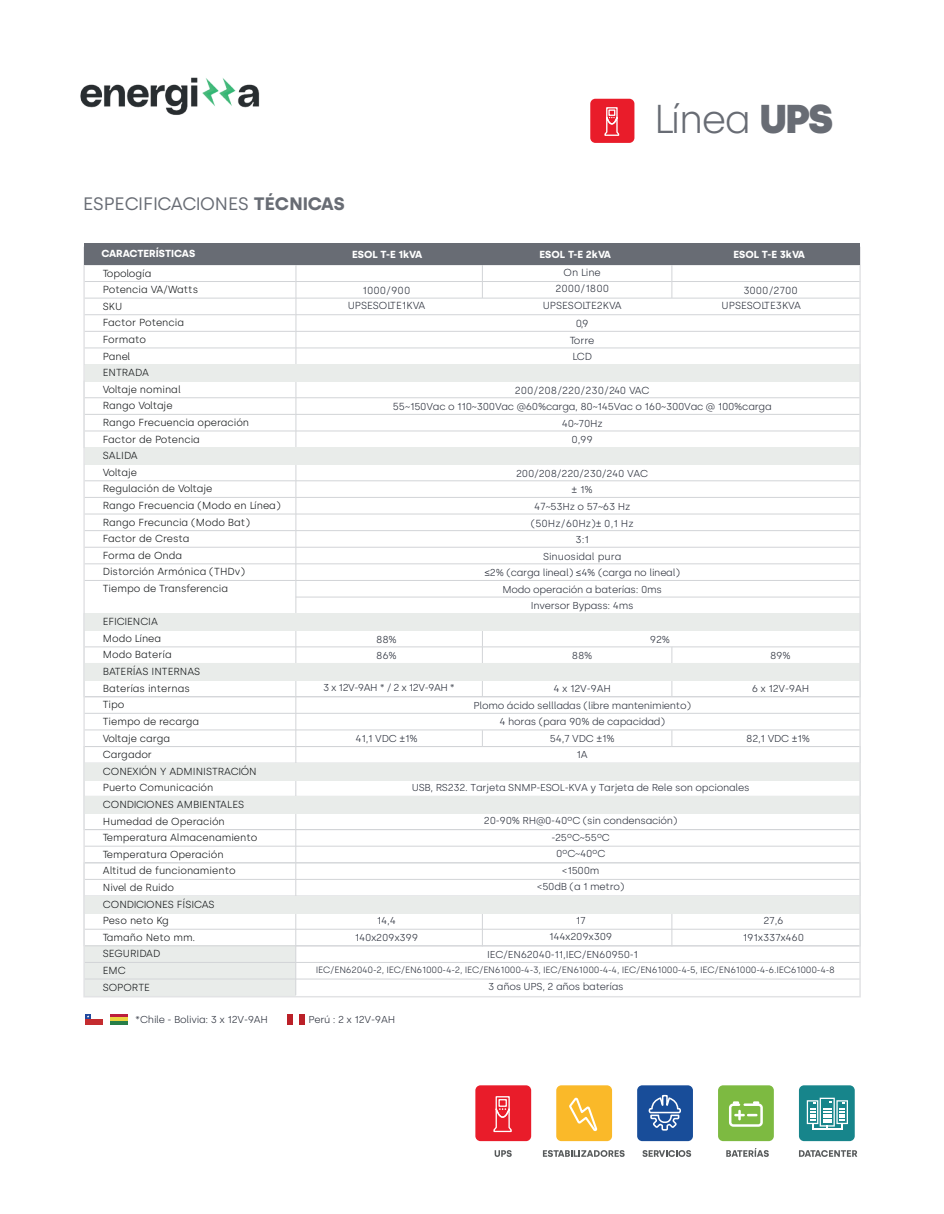
<style>
.page{position:relative;width:944px;height:1214px;background:#fff}
.page>*{position:absolute;margin:0;border:0;box-sizing:border-box;transform-origin:0 0}
.t1{font:300 40.2px "Silka";letter-spacing:-.04em;color:#686c74}
.t2{font:18px "Silka";color:#686c74}
.t3{font:300 10.2px/16.6px "Silka";color:#101315}
.t4{font:300 10.2px/16.6px "Silka";color:#272c38;text-align:center}
.t5{font:700 10.2px "Silka";color:#fff}
.t6{font:300 10.05px/16.6px "Silka";letter-spacing:-.025em;color:#272c38;text-align:center}
.t7{font:300 10.05px "Silka";letter-spacing:-.05em;color:#272c38}
.t8{font:300 9px "Silka";letter-spacing:-.025em;color:#272c38}
.s1{font-weight:700}
.s2{font-weight:900}
.s3{font-size:10.2px}
.s4{font-family:"Ubuntu"}
.s5{font-family:"Ubuntu";font-size:10.05px}
.s6{font-size:10.05px}
</style>
<div class="page">
<div style="left:475px;top:1085px;width:56px;height:56px;background:#e91c2a;border-radius:5px"></div>
<svg style="left:493px;top:1096px;width:19px;height:36px"></svg>
<div style="left:556px;top:1085px;width:56px;height:56px;background:#fab929;border-radius:5px"></div>
<svg style="left:569px;top:1097px;width:29px;height:35px"></svg>
<div style="left:718px;top:1085px;width:55px;height:56px;background:#7dba41;border-radius:5px"></div>
<svg style="left:729px;top:1101px;width:33px;height:25px"></svg>
<div style="left:637px;top:1085px;width:56px;height:56px;background:#184d99;border-radius:5px"></div>
<svg style="left:648px;top:1094px;width:33px;height:37px"></svg>
<div style="left:799px;top:1085px;width:55px;height:56px;background:#17858b;border-radius:5px"></div>
<svg style="left:806px;top:1097px;width:42px;height:32px"></svg>
<svg style="left:494px;top:1150px;width:17px;height:6px"></svg>
<svg style="left:543px;top:1150px;width:81px;height:7px"></svg>
<svg style="left:642px;top:1150px;width:49px;height:7px"></svg>
<svg style="left:726px;top:1148px;width:42px;height:8px"></svg>
<svg style="left:799px;top:1150px;width:58px;height:7px"></svg>
<div style="left:590px;top:99px;width:44px;height:44px;background:#e91c2a;border-radius:5px"></div>
<svg style="left:604px;top:107px;width:16px;height:29px"></svg>
<img style="left:80px;top:77px;width:180px;height:38px">
<div style="left:84px;top:862px;width:776px;height:84px;background:#fff;border:1px solid #d2d4d7"></div>
<hr style="left:482px;top:907px;width:1px;height:39px;background:#d2d4d7">
<hr style="left:671px;top:907px;width:1px;height:39px;background:#d2d4d7">
<div style="left:84px;top:945px;width:212px;height:51px;background:#e9ecea"></div>
<hr style="left:84px;top:281px;width:776px;height:1px;background:#d2d4d7">
<hr style="left:84px;top:298px;width:776px;height:1px;background:#d2d4d7">
<hr style="left:84px;top:314px;width:776px;height:1px;background:#d2d4d7">
<hr style="left:84px;top:331px;width:776px;height:1px;background:#d2d4d7">
<hr style="left:84px;top:347px;width:776px;height:1px;background:#d2d4d7">
<hr style="left:84px;top:397px;width:776px;height:1px;background:#d2d4d7">
<hr style="left:84px;top:414px;width:776px;height:1px;background:#d2d4d7">
<hr style="left:84px;top:430px;width:776px;height:1px;background:#d2d4d7">
<hr style="left:84px;top:480px;width:776px;height:1px;background:#d2d4d7">
<hr style="left:84px;top:497px;width:776px;height:1px;background:#d2d4d7">
<hr style="left:84px;top:513px;width:776px;height:1px;background:#d2d4d7">
<hr style="left:84px;top:530px;width:776px;height:1px;background:#d2d4d7">
<hr style="left:84px;top:547px;width:776px;height:1px;background:#d2d4d7">
<hr style="left:84px;top:580px;width:776px;height:1px;background:#d2d4d7">
<hr style="left:296px;top:596px;width:564px;height:1px;background:#d2d4d7">
<hr style="left:84px;top:646px;width:776px;height:1px;background:#d2d4d7">
<hr style="left:84px;top:696px;width:776px;height:1px;background:#d2d4d7">
<hr style="left:84px;top:713px;width:776px;height:1px;background:#d2d4d7">
<hr style="left:84px;top:729px;width:776px;height:1px;background:#d2d4d7">
<hr style="left:84px;top:746px;width:776px;height:1px;background:#d2d4d7">
<hr style="left:84px;top:829px;width:776px;height:1px;background:#d2d4d7">
<hr style="left:84px;top:845px;width:776px;height:1px;background:#d2d4d7">
<hr style="left:84px;top:862px;width:776px;height:1px;background:#d2d4d7">
<hr style="left:84px;top:879px;width:776px;height:1px;background:#d2d4d7">
<hr style="left:84px;top:928px;width:776px;height:1px;background:#d2d4d7">
<hr style="left:84px;top:945px;width:776px;height:1px;background:#d2d4d7">
<hr style="left:84px;top:962px;width:776px;height:1px;background:#d2d4d7">
<hr style="left:84px;top:978px;width:776px;height:1px;background:#d2d4d7">
<svg style="left:296px;top:265px;width:1px;height:729px"></svg>
<hr style="left:295px;top:246px;width:1px;height:749px;background:#d2d4d7">
<svg style="left:482px;top:730px;width:1px;height:16px"></svg>
<svg style="left:671px;top:730px;width:1px;height:16px"></svg>
<hr style="left:84px;top:563px;width:776px;height:1px;background:#d2d4d7">
<hr style="left:482px;top:646px;width:1px;height:50px;background:#d2d4d7">
<hr style="left:671px;top:646px;width:1px;height:50px;background:#d2d4d7">
<hr style="left:482px;top:264px;width:1px;height:34px;background:#d2d4d7">
<hr style="left:671px;top:264px;width:1px;height:34px;background:#d2d4d7">
<div style="left:85px;top:364px;width:775px;height:18px;background:#e9ecea"></div>
<div style="left:85px;top:447px;width:775px;height:18px;background:#e9ecea"></div>
<div style="left:85px;top:613px;width:775px;height:18px;background:#e9ecea"></div>
<div style="left:84px;top:663px;width:776px;height:18px;background:#e9ecea"></div>
<div style="left:84px;top:762px;width:776px;height:18px;background:#e9ecea"></div>
<div style="left:84px;top:796px;width:776px;height:18px;background:#e9ecea"></div>
<div style="left:85px;top:895px;width:775px;height:18px;background:#e9ecea"></div>
<svg style="left:482px;top:631px;width:1px;height:15px"></svg>
<div style="left:84px;top:243px;width:775px;height:22px;background:#686c74"></div>
<svg style="left:85px;top:1014px;width:6px;height:5px"></svg>
<div style="left:85px;top:1019px;width:18px;height:5px;background:#c42c2f"></div>
<div style="left:287px;top:1014px;width:17px;height:10px;background:#bb2028"></div>
<div style="left:293px;top:1014px;width:5px;height:10px;background:#fff"></div>
<hr style="left:110px;top:1014px;width:17px;height:3px;background:#bc1e3d">
<hr style="left:110px;top:1017px;width:17px;height:3px;background:#ebd33f">
<svg style="left:110px;top:1020px;width:17px;height:4px"></svg>
<h2 class="t2" style="left:83px;top:193px;width:263px">ESPECIFICACIONES <span class="s1">TÉCNICAS</span></h2>
<h1 class="t1" style="left:654px;top:96px;width:181px">Línea <span class="s2">UPS</span></h1>
<p class="t5" style="left:101px;top:248px;width:95px">CARACTERÍSTICAS</p>
<p class="t5" style="left:352px;top:248px;width:72px">ESOL T-E 1kVA</p>
<p class="t5" style="left:539px;top:248px;width:73px">ESOL T-E 2kVA</p>
<p class="t5" style="left:733px;top:248px;width:73px">ESOL T-E 3kVA</p>
<p class="t3" style="left:103px;top:265px;width:179px">Topología<br>Potencia VA/Watts<br>SKU<br>Factor Potencia<br>Formato<br>Panel<br>ENTRADA<br>Voltaje nominal<br>Rango Voltaje<br>Rango Frecuencia operación<br>Factor de Potencia<br>SALIDA<br>Voltaje<br>Regulación de Voltaje<br>Rango Frecuencia (Modo en Línea)<br>Rango Frecuncia (Modo Bat)<br>Factor de Cresta<br>Forma de Onda<br>Distorción Armónica (THDv)<br>Tiempo de Transferencia</p>
<p class="t3" style="left:103px;top:613px;width:156px">EFICIENCIA<br>Modo Línea<br>Modo Batería<br>BATERÍAS INTERNAS<br>Baterías internas<br>Tipo<br>Tiempo de recarga<br>Voltaje carga<br>Cargador<br>CONEXIÓN Y ADMINISTRACIÓN<br>Puerto Comunicación<br>CONDICIONES AMBIENTALES<br>Humedad de Operación<br>Temperatura Almacenamiento<br>Temperatura Operación<br>Altitud de funcionamiento<br>Nivel de Ruido<br>CONDICIONES FÍSICAS<br>Peso neto Kg<br>Tamaño Neto mm.<br>SEGURIDAD<br>EMC<br>SOPORTE</p>
<p class="t4" style="left:563px;top:264px;width:39px">On Line</p>
<p class="t4" style="left:362px;top:282px;width:49px">1000/900</p>
<p class="t4" style="left:555px;top:280px;width:55px">2000/1800</p>
<p class="t4" style="left:743px;top:282px;width:56px">3000/2700</p>
<p class="t4" style="left:347px;top:297px;width:79px">UPSESOLTE1KVA</p>
<p class="t4" style="left:542px;top:297px;width:80px">UPSESOLTE2KVA</p>
<p class="t4" style="left:721px;top:297px;width:81px">UPSESOLTE3KVA</p>
<p class="t4" style="left:570px;top:315px;width:26px">0,9<br>Torre<br>LCD</p>
<p class="t4" style="left:515px;top:382px;width:136px">200/208/220/230/240 VAC</p>
<p class="t6" style="left:393px;top:398px;width:380px"><span class="s3">55</span>~150Vac o 110~300Vac @60%carga, 80~145Vac o 160~300Vac @ 100%carga<br>40~70Hz<br>0,99</p>
<p class="t6" style="left:516px;top:465px;width:133px">200/208/220/230/240 VAC <span class="s4">±</span> 1%<br><span class="s3">47</span>~53Hz o 57~63 Hz</p>
<p class="t4" style="left:530px;top:514px;width:104px">(50Hz/60Hz)<span class="s5">±</span> <span class="s6">0,1 Hz</span></p>
<p class="t6" style="left:484px;top:531px;width:197px">3:1<br>Sinuosidal pura<br><span class="s4">≤</span>2% (carga lineal) <span class="s4">≤</span>4% (carga no lineal)<br>Modo operación a baterías: 0ms<br>Inversor Bypass: 4ms</p>
<p class="t6" style="left:376px;top:631px;width:22px;text-align:left">88%<br>86%</p>
<p class="t6" style="left:650px;top:630px;width:22px">92%</p>
<p class="t6" style="left:572px;top:647px;width:22px">88%</p>
<p class="t6" style="left:553px;top:680px;width:59px">4 x 12V-9AH</p>
<p class="t6" style="left:770px;top:647px;width:22px">89%</p>
<p class="t6" style="left:751px;top:680px;width:59px">6 x 12V-9AH</p>
<p class="t7" style="left:323px;top:682px;width:133px">3 x 12V-9AH * / 2 x 12V-9AH *</p>
<p class="t6" style="left:473px;top:697px;width:219px">Plomo ácido sellladas (libre mantenimiento)<br>4 horas (para 90% de capacidad)<br>54,7 VDC <span class="s4">±</span>1%<br>1A</p>
<p class="t6" style="left:746px;top:730px;width:65px">82,1 VDC <span class="s4">±</span>1%</p>
<p class="t6" style="left:355px;top:730px;width:64px">41,1 VDC <span class="s4">±</span>1%</p>
<p class="t6" style="left:412px;top:779px;width:339px">USB, RS232. Tarjeta SNMP-ESOL-KVA y Tarjeta de Rele son opcionales</p>
<p class="t6" style="left:484px;top:812px;width:195px">20-90% RH@0-40ºC (sin condensación) -25ºC~55ºC<br>0ºC~40ºC<br>&lt;1500m<br>&lt;50dB (a 1 metro)</p>
<p class="t6" style="left:549px;top:911px;width:65px">17<br>144x209x309</p>
<p class="t6" style="left:355px;top:912px;width:65px">14,4<br>140x209x399</p>
<p class="t6" style="left:743px;top:912px;width:63px">27,6<br>191x337x460</p>
<p class="t6" style="left:487px;top:945px;width:152px">IEC/EN62040-11,IEC/EN60950-1</p>
<p class="t8" style="left:316px;top:964px;width:520px">IEC/EN62040-2, IEC/EN61000-4-2, IEC/EN61000-4-3, IEC/EN61000-4-4, IEC/EN61000-4-5, IEC/EN61000-4-6.IEC61000-4-8</p>
<p class="t6" style="left:488px;top:978px;width:137px">3 años UPS, 2 años baterías</p>
<p class="t6" style="left:135px;top:1011px;width:134px">*Chile - Bolivia: 3 x 12V-9AH</p>
<p class="t6" style="left:308px;top:1011px;width:88px">Perú : 2 x 12V-9AH</p>
</div>
